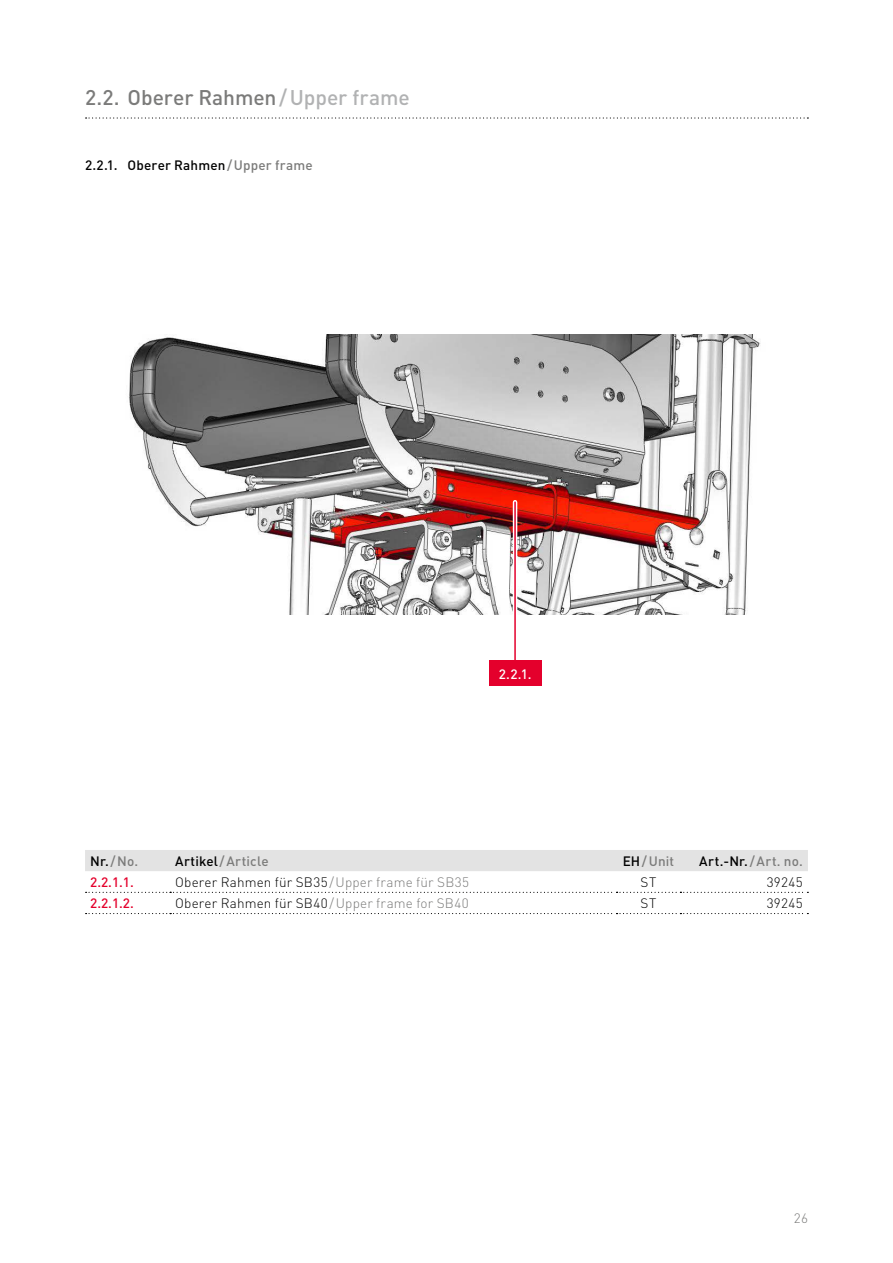
<style>
.page{position:relative;width:893px;height:1263px;background:#fff}
.page>*{position:absolute;margin:0;border:0;box-sizing:border-box;transform-origin:0 0}
.t1{font:500 21px "DIN";letter-spacing:-.005em;color:#7b7b7a}
.t2{font:300 13.5px "DIN";letter-spacing:.015em;color:#000}
.t3{font:500 13.5px "DIN";letter-spacing:.01em;color:#7b7b7a}
.t4{font:13.5px "DIN Medium Alternate";letter-spacing:.01em;color:#000}
.t5{font:500 13.5px "DIN";letter-spacing:.03em;color:#000}
.t6{font:500 13.5px "DIN";color:#e4002c}
.t7{font:500 13.5px "DIN";color:#fff}
.t8{font:300 13.5px "DIN";color:#7b7b7a}
.s1{color:#b1b2b3}
.s2{font-family:"DIN";font-weight:500}
.s3{color:#7b7b7a}
.s4{color:#000}
</style>
<div class="page">
<div style="left:85px;top:850px;width:723px;height:21px;background:#e3e3e3"></div>
<svg style="left:86px;top:892px;width:722px;height:1px"></svg>
<svg style="left:86px;top:913px;width:722px;height:1px"></svg>
<svg style="left:86px;top:117px;width:722px;height:2px"></svg>
<img style="left:129px;top:334px;width:632px;height:280px">
<hr style="left:513px;top:502px;width:4px;height:172px;background:#fff">
<hr style="left:514px;top:502px;width:2px;height:172px;background:#e4002c">
<div style="left:489px;top:661px;width:52px;height:25px;background:#e4002c"></div>
<h1 class="t1" style="left:85px;top:83px;width:326px">2.2. Oberer Rahmen<span class="s1">/Upper frame</span></h1>
<p class="t4" style="left:85px;top:156px;width:229px"><span class="s2">2</span>.<span class="s2">2</span>.<span class="s2">1</span>. Oberer Rahmen<span class="s3">/Upper frame</span></p>
<p class="t7" style="left:499px;top:665px;width:34px">2.2.1.</p>
<p class="t3" style="left:90px;top:852px;width:50px"><span class="s4">Nr.</span>/No.</p>
<p class="t3" style="left:175px;top:852px;width:95px"><span class="s4">Artikel</span>/Article</p>
<p class="t3" style="left:623px;top:852px;width:53px"><span class="s4">EH</span>/Unit</p>
<p class="t5" style="left:699px;top:852px;width:105px">Art.-Nr.<span class="s3">/Art. no.</span></p>
<p class="t6" style="left:90px;top:873px;width:45px">2.2.1.1.</p>
<p class="t2" style="left:175px;top:873px;width:295px">Oberer Rahmen für SB35<span class="s3">/Upper frame für SB35</span></p>
<p class="t2" style="left:641px;top:873px;width:17px">ST</p>
<p class="t2" style="left:767px;top:873px;width:38px">39245</p>
<p class="t6" style="left:90px;top:894px;width:45px">2.2.1.2.</p>
<p class="t2" style="left:175px;top:894px;width:295px">Oberer Rahmen für SB40<span class="s3">/Upper frame for SB40</span></p>
<p class="t2" style="left:641px;top:894px;width:17px">ST</p>
<p class="t2" style="left:767px;top:894px;width:38px">39245</p>
<p class="t8" style="left:794px;top:1209px;width:16px">26</p>
</div>
